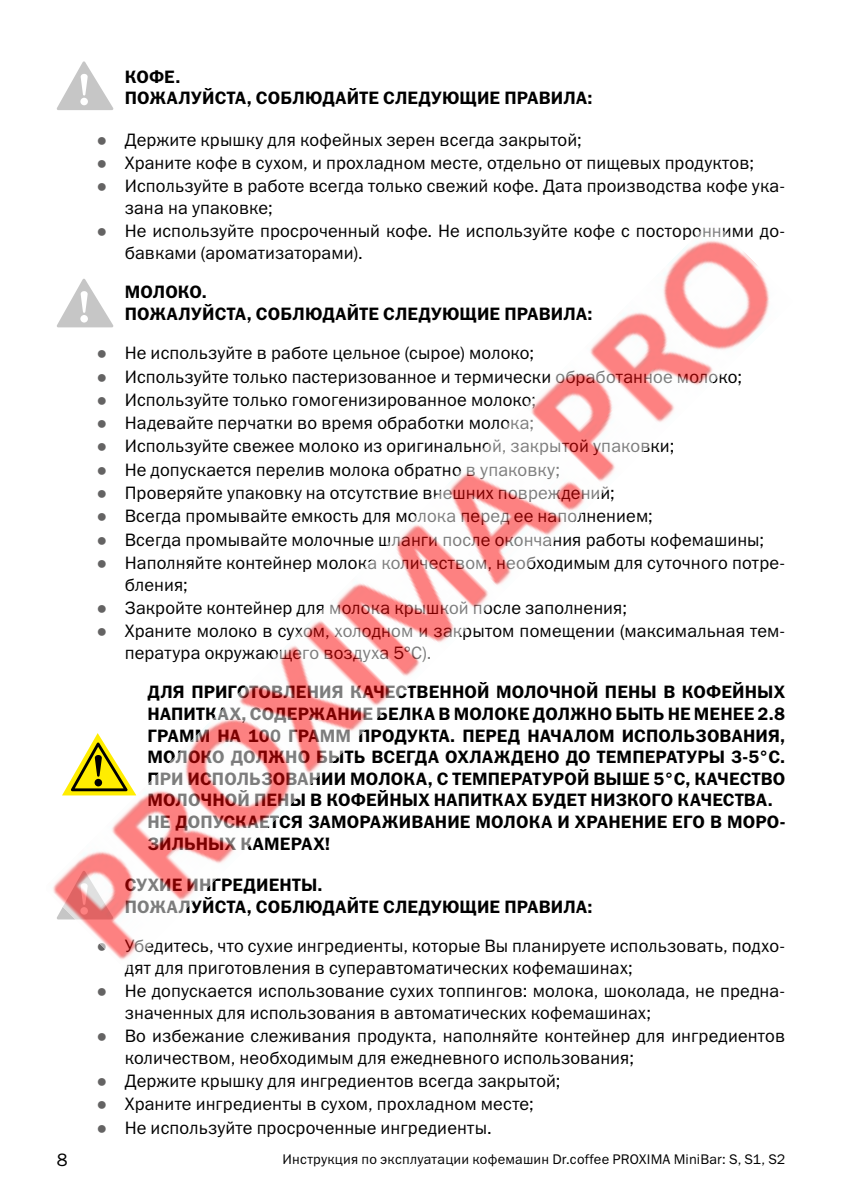
<style>
.page{position:relative;width:842px;height:1191px;background:#fff}
.page>*{position:absolute;margin:0;border:0;box-sizing:border-box;transform-origin:0 0}
.t1{font:18px/21.6px "Franklin Gothic Book C";letter-spacing:.01em;color:#000}
.t2{font:18px/21.6px "Franklin Gothic Demi C";letter-spacing:.01em;color:#000}
.t3{font:14px "Franklin Gothic Book C";letter-spacing:.015em;color:#000}
.s1{font-family:"Arial";color:#646363}
</style>
<div class="page">
<svg style="left:56px;top:61px;width:58px;height:49px"></svg>
<img style="left:53px;top:240px;width:717px;height:720px">
<p class="t2" style="left:125px;top:65px;width:469px">КОФЕ.<br>ПОЖАЛУЙСТА, СОБЛЮДАЙТЕ СЛЕДУЮЩИЕ ПРАВИЛА:</p>
<p class="t1" style="left:96px;top:128px;width:487px"><span class="s1">●</span> Держите крышку для кофейных зерен всегда закрытой;</p>
<p class="t1" style="left:96px;top:152px;width:659px"><span class="s1">●</span> Храните кофе в сухом, и прохладном месте, отдельно от пищевых продуктов;</p>
<p class="t1" style="left:125px;top:175px;width:662px;text-indent:-28px"><span class="s1">●</span> Используйте в работе всегда только свежий кофе. Дата производства кофе ука&shy;зана на упаковке;</p>
<p class="t1" style="left:125px;top:220px;width:662px;text-indent:-28px"><span class="s1">●</span> Не используйте просроченный кофе. Не используйте кофе с посторонними до&shy;бавками (ароматизаторами).</p>
<p class="t2" style="left:125px;top:281px;width:469px">МОЛОКО.<br>ПОЖАЛУЙСТА, СОБЛЮДАЙТЕ СЛЕДУЮЩИЕ ПРАВИЛА:</p>
<p class="t1" style="left:96px;top:342px;width:439px"><span class="s1">●</span> Не используйте в работе цельное (сырое) молоко;</p>
<p class="t1" style="left:96px;top:365px;width:647px"><span class="s1">●</span> Используйте только пастеризованное и термически обработанное молоко;</p>
<p class="t1" style="left:96px;top:389px;width:441px"><span class="s1">●</span> Используйте только гомогенизированное молоко;</p>
<p class="t1" style="left:96px;top:412px;width:439px"><span class="s1">●</span> Надевайте перчатки во время обработки молока;</p>
<p class="t1" style="left:96px;top:435px;width:579px"><span class="s1">●</span> Используйте свежее молоко из оригинальной, закрытой упаковки;</p>
<p class="t1" style="left:96px;top:458px;width:465px"><span class="s1">●</span> Не допускается перелив молока обратно в упаковку;</p>
<p class="t1" style="left:96px;top:482px;width:520px"><span class="s1">●</span> Проверяйте упаковку на отсутствие внешних повреждений;</p>
<p class="t1" style="left:96px;top:505px;width:558px"><span class="s1">●</span> Всегда промывайте емкость для молока перед ее наполнением;</p>
<p class="t1" style="left:96px;top:528px;width:669px"><span class="s1">●</span> Всегда промывайте молочные шланги после окончания работы кофемашины;</p>
<p class="t1" style="left:125px;top:552px;width:662px;text-indent:-28px"><span class="s1">●</span> Наполняйте контейнер молока количеством, необходимым для суточного потре&shy;бления;</p>
<p class="t1" style="left:96px;top:596px;width:532px"><span class="s1">●</span> Закройте контейнер для молока крышкой после заполнения;</p>
<p class="t1" style="left:125px;top:620px;width:662px;text-indent:-28px"><span class="s1">●</span> Храните молоко в сухом, холодном и закрытом помещении (максимальная тем&shy;пература окружающего воздуха 5°С).</p>
<p class="t2" style="left:147px;top:681px;width:639px">ДЛЯ ПРИГОТОВЛЕНИЯ КАЧЕСТВЕННОЙ МОЛОЧНОЙ ПЕНЫ В КОФЕЙНЫХ НАПИТКАХ, СОДЕРЖАНИЕ БЕЛКА В МОЛОКЕ ДОЛЖНО БЫТЬ НЕ МЕНЕЕ 2.8<br>ГРАММ НА 100 ГРАММ ПРОДУКТА. ПЕРЕД НАЧАЛОМ ИСПОЛЬЗОВАНИЯ, МОЛОКО ДОЛЖНО БЫТЬ ВСЕГДА ОХЛАЖДЕНО ДО ТЕМПЕРАТУРЫ 3-5°С.<br>ПРИ ИСПОЛЬЗОВАНИИ МОЛОКА, С ТЕМПЕРАТУРОЙ ВЫШЕ 5°С, КАЧЕСТВО МОЛОЧНОЙ ПЕНЫ В КОФЕЙНЫХ НАПИТКАХ БУДЕТ НИЗКОГО КАЧЕСТВА.<br>НЕ ДОПУСКАЕТСЯ ЗАМОРАЖИВАНИЕ МОЛОКА И ХРАНЕНИЕ ЕГО В МОРО-ЗИЛЬНЫХ КАМЕРАХ!</p>
<p class="t2" style="left:125px;top:874px;width:469px">СУХИЕ ИНГРЕДИЕНТЫ.<br>ПОЖАЛУЙСТА, СОБЛЮДАЙТЕ СЛЕДУЮЩИЕ ПРАВИЛА:</p>
<p class="t1" style="left:125px;top:935px;width:662px;text-indent:-28px"><span class="s1">●</span> Убедитесь, что сухие ингредиенты, которые Вы планируете использовать, подхо&shy;дят для приготовления в суперавтоматических кофемашинах;</p>
<p class="t1" style="left:125px;top:980px;width:662px;text-indent:-28px"><span class="s1">●</span> Не допускается использование сухих топпингов: молока, шоколада, не предна&shy;значенных для использования в автоматических кофемашинах;</p>
<p class="t1" style="left:125px;top:1024px;width:662px;text-indent:-28px"><span class="s1">●</span> Во избежание слеживания продукта, наполняйте контейнер для ингредиентов количеством, необходимым для ежедневного использования;</p>
<p class="t1" style="left:96px;top:1069px;width:466px"><span class="s1">●</span> Держите крышку для ингредиентов всегда закрытой;</p>
<p class="t1" style="left:96px;top:1093px;width:439px"><span class="s1">●</span> Храните ингредиенты в сухом, прохладном месте;</p>
<p class="t1" style="left:96px;top:1116px;width:397px"><span class="s1">●</span> Не используйте просроченные ингредиенты.</p>
<p class="t1" style="left:57px;top:1148px;width:12px">8</p>
<p class="t3" style="left:283px;top:1151px;width:504px">Инструкция по эксплуатации кофемашин Dr.coffee PROXIMA MiniBar: S, S1, S2</p>
</div>
